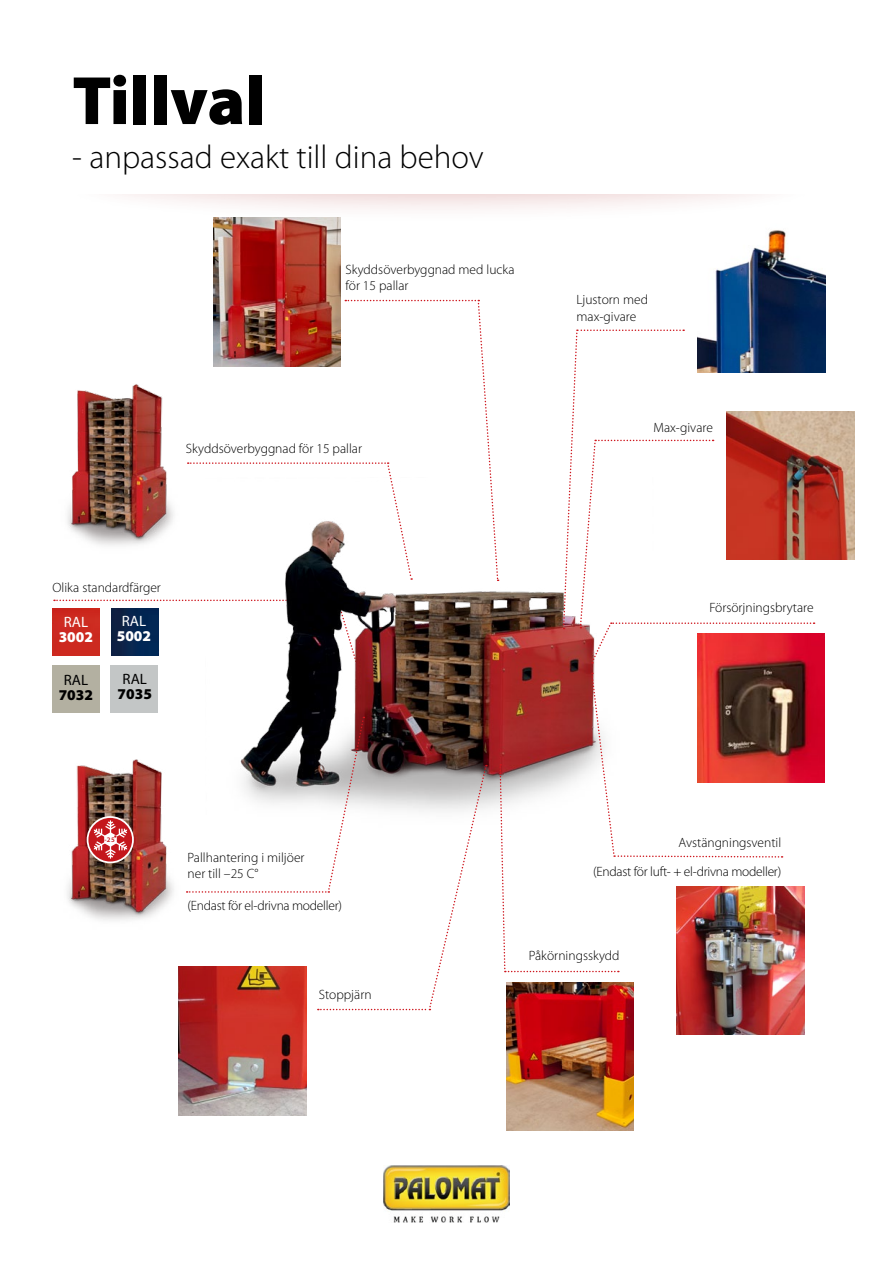
<style>
.page{position:relative;width:893px;height:1263px;background:#fff}
.page>*{position:absolute;margin:0;border:0;box-sizing:border-box;transform-origin:0 0}
.t1{font:900 69px "Myriad Pro";color:#000}
.t2{font:300 33px "Myriad Pro";color:#000}
.t3{font:900 15px "Myriad Pro";color:#fff}
.t4{font:900 15px "Myriad Pro";color:#000}
.t5{font:15px "Myriad Pro";color:#fff}
.t6{font:15px "Myriad Pro";color:#000}
.t7{font:300 13.5px/16.2px "Myriad Pro";color:#000}
.t8{font:300 13.5px "Myriad Pro";letter-spacing:-.02em;color:#000}
.t9{font:600 6.9px "Myriad Pro";color:#c4161c}
</style>
<div class="page">
<div style="left:58px;top:103px;width:765px;height:121px;background:#a92422;opacity:.75"></div>
<div style="left:26px;top:105px;width:829px;height:89px;background:#fff"></div>
<img style="left:213px;top:218px;width:128px;height:82px">
<img style="left:715px;top:230px;width:110px;height:70px">
<img style="left:506px;top:1010px;width:128px;height:121px">
<img style="left:179px;top:1010px;width:127px;height:105px">
<img style="left:677px;top:1010px;width:127px;height:25px">
<img style="left:53px;top:609px;width:1px;height:46px">
<img style="left:53px;top:665px;width:1px;height:47px">
<img style="left:384px;top:1165px;width:125px;height:57px">
<img style="left:54px;top:300px;width:801px;height:710px">
<p class="t1" style="left:72px;top:62px;width:195px">Tillval</p>
<p class="t2" style="left:72px;top:138px;width:413px">- anpassad exakt till dina behov</p>
<p class="t7" style="left:345px;top:262px;width:171px">Skyddsöverbyggnad med lucka för 15 pallar</p>
<p class="t7" style="left:186px;top:441px;width:178px">Skyddsöverbyggnad för 15 pallar</p>
<p class="t7" style="left:52px;top:580px;width:110px">Olika standardfärger</p>
<p class="t5" style="left:122px;top:612px;width:26px">RAL</p>
<p class="t3" style="left:117px;top:628px;width:36px">5002</p>
<p class="t6" style="left:64px;top:670px;width:26px">RAL</p>
<p class="t4" style="left:59px;top:686px;width:36px">7032</p>
<p class="t5" style="left:64px;top:613px;width:26px">RAL</p>
<p class="t3" style="left:59px;top:628px;width:36px">3002</p>
<p class="t6" style="left:123px;top:669px;width:26px">RAL</p>
<p class="t4" style="left:118px;top:685px;width:36px">7035</p>
<p class="t7" style="left:576px;top:292px;width:73px">Ljustorn med max-givare</p>
<p class="t7" style="left:653px;top:419px;width:61px">Max-givare</p>
<p class="t7" style="left:709px;top:600px;width:106px">Försörjningsbrytare</p>
<p class="t9" style="left:104px;top:835px;width:12px">-25</p>
<p class="t7" style="left:188px;top:850px;width:119px">Pallhantering i miljöer ner till –25 C°</p>
<p class="t8" style="left:188px;top:898px;width:156px">(Endast för el-drivna modeller)</p>
<p class="t7" style="left:319px;top:986px;width:54px">Stoppjärn</p>
<p class="t7" style="left:678px;top:834px;width:104px">Avstängningsventil</p>
<p class="t8" style="left:593px;top:864px;width:190px">(Endast för luft- + el-drivna modeller)</p>
<p class="t7" style="left:529px;top:948px;width:92px">Påkörningsskydd</p>
</div>
